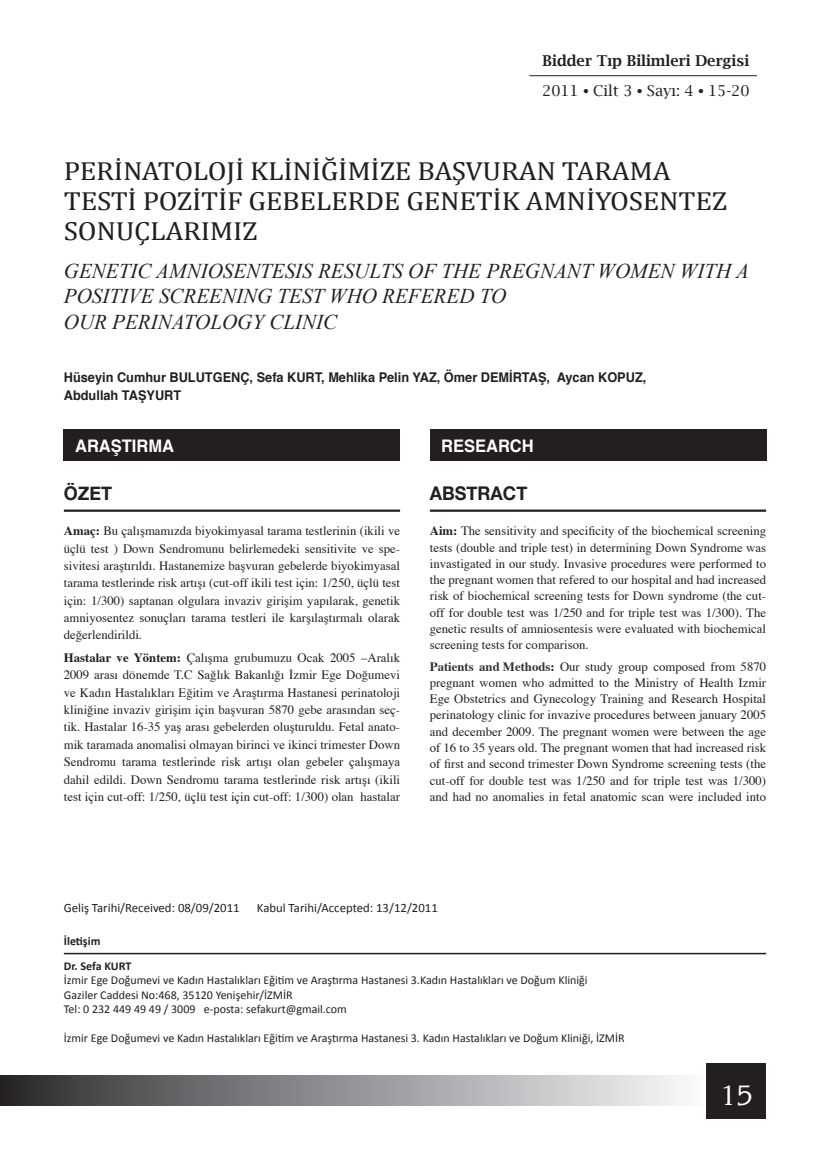
<style>
.page{position:relative;width:830px;height:1170px;background:#fff}
.page>*{position:absolute;margin:0;border:0;box-sizing:border-box;transform-origin:0 0}
.t1{font:27px "Korinna";color:#fff}
.t2{font:26.25px/30px "Cambria";letter-spacing:-.01em;color:#231f20;scale:1.1 1}
.t3{font:italic 21px/25.2px "Times New Roman";color:#231f20}
.t4{font:700 18.9px "Helvetica Neue";color:#231f20;scale:.95 1}
.t5{font:700 17.4px "Helvetica";color:#fff;scale:.95 1}
.t6{font:600 15px/30px "Lucida Bright";color:#231f20}
.t7{font:700 13.35px/18px "Helvetica";color:#231f20;scale:.95 1}
.t8{font:12.75px/16.4px "Times";color:#231f20;text-align:justify}
.t9{font:12.75px "Calibri";color:#231f20}
.t10{font:12px/14.4px "Calibri";color:#231f20}
.t11{font:700 12px "Calibri";color:#231f20}
.s1{font-weight:400}
.s2{font-family:"Times";font-weight:400}
.s3{font-weight:700}
.s4{font-weight:700;color:#313232}
</style>
<div class="page">
<hr style="left:64px;top:509px;width:336px;height:2px;background:#231f20">
<hr style="left:64px;top:952px;width:701px;height:2px;background:#231f20">
<hr style="left:529px;top:75px;width:227px;height:1px;background:#231f20">
<div style="left:64px;top:429px;width:336px;height:32px;background:#231f20"></div>
<div style="left:429px;top:429px;width:336px;height:32px;background:#231f20"></div>
<hr style="left:429px;top:509px;width:336px;height:2px;background:#231f20">
<div style="left:0;top:1075px;width:711px;height:30px;background:linear-gradient(to right,#2c2d2f,#fcfdff)"></div>
<div style="left:706px;top:1062px;width:59px;height:56px;background:#231f20"></div>
<p class="t6" style="left:542px;top:45px;width:209px">Bidder Tıp Bilimleri Dergisi<br><span class="s1">2011</span> <span class="s2">•</span> <span class="s1">Cilt 3</span> <span class="s2">•</span> <span class="s1">Sayı: 4</span> <span class="s2">•</span> <span class="s1">15-20</span></p>
<h2 class="t2" style="left:64px;top:156px;width:604px">PERİNATOLOJİ KLİNİĞİMİZE BAŞVURAN TARAMA<br>TESTİ POZİTİF GEBELERDE GENETİK AMNİYOSENTEZ<br>SONUÇLARIMIZ</h2>
<h3 class="t3" style="left:64px;top:258px;width:686px">GENETIC AMNIOSENTESIS RESULTS OF THE PREGNANT WOMEN WITH A<br>POSITIVE SCREENING TEST WHO REFERED TO<br>OUR PERINATOLOGY CLINIC</h3>
<p class="t7" style="left:64px;top:367px;width:614px">Hüseyin Cumhur BULUTGENÇ, Sefa KURT, Mehlika Pelin YAZ, Ömer DEMİRTAŞ, Aycan KOPUZ,<br>Abdullah TAŞYURT</p>
<h3 class="t5" style="left:75px;top:430px;width:106px">ARAŞTIRMA</h3>
<h3 class="t5" style="left:441px;top:430px;width:99px">RESEARCH</h3>
<h3 class="t4" style="left:64px;top:482px;width:52px">ÖZET</h3>
<h3 class="t4" style="left:429px;top:482px;width:104px">ABSTRACT</h3>
<p class="t8" style="left:64px;top:521px;width:337px;line-height:17.4px"><span class="s3">Amaç:</span> Bu çalışmamızda biyokimyasal tarama testlerinin (ikili ve üçlü test ) Down Sendromunu belirlemedeki sensitivite ve spe&shy;sivitesi araştırıldı. Hastanemize başvuran gebelerde biyokimyasal tarama testlerinde risk artışı (cut-off ikili test için: 1/250, üçlü test için: 1/300) saptanan olgulara invaziv girişim yapılarak, genetik amniyosentez sonuçları tarama testleri ile karşılaştırmalı olarak değerlendirildi.</p>
<p class="t8" style="left:64px;top:647px;width:337px;line-height:17.4px"><span class="s3">Hastalar ve Yöntem:</span> Çalışma grubumuzu Ocak 2005 –Aralık 2009 arası dönemde T.C Sağlık Bakanlığı İzmir Ege Doğumevi ve Kadın Hastalıkları Eğitim ve Araştırma Hastanesi perinatoloji kliniğine invaziv girişim için başvuran 5870 gebe arasından seç&shy;tik. Hastalar 16-35 yaş arası gebelerden oluşturuldu. Fetal anato&shy;mik taramada anomalisi olmayan birinci ve ikinci trimester Down Sendromu tarama testlerinde risk artışı olan gebeler çalışmaya dahil edildi. Down Sendromu tarama testlerinde risk artışı (ikili test için cut-off: 1/250, üçlü test için cut-off: 1/300) olan hastalar</p>
<p class="t8" style="left:429px;top:521px;width:337px"><span class="s3">Aim:</span> The sensitivity and specificity of the biochemical screening tests (double and triple test) in determining Down Syndrome was invastigated in our study. Invasive procedures were performed to the pregnant women that refered to our hospital and had increased risk of biochemical screening tests for Down syndrome (the cut&shy;off for double test was 1/250 and for triple test was 1/300). The genetic results of amniosentesis were evaluated with biochemical screening tests for comparison.</p>
<p class="t8" style="left:429px;top:657px;width:337px"><span class="s4">Patients and Methods</span><span class="s3">:</span> Our study group composed from 5870 pregnant women who admitted to the Ministry of Health Izmir Ege Obstetrics and Gynecology Training and Research Hospital perinatology clinic for invazive procedures between january 2005 and december 2009. The pregnant women were between the age of 16 to 35 years old. The pregnant women that had increased risk of first and second trimester Down Syndrome screening tests (the cut-off for double test was 1/250 and for triple test was 1/300) and had no anomalies in fetal anatomic scan were included into</p>
<p class="t9" style="left:64px;top:900px;width:177px">Geliş Tarihi/Received: 08/09/2011</p>
<p class="t9" style="left:257px;top:900px;width:182px">Kabul Tarihi/Accepted: 13/12/2011</p>
<p class="t11" style="left:64px;top:933px;width:38px">İletişim</p>
<p class="t11" style="left:64px;top:958px;width:69px">Dr. Sefa KURT</p>
<p class="t10" style="left:64px;top:972px;width:525px">İzmir Ege Doğumevi ve Kadın Hastalıkları Eğitim ve Araştırma Hastanesi 3.Kadın Hastalıkları ve Doğum Kliniği<br>Gaziler Caddesi No:468, 35120 Yenişehir/İZMİR<br>Tel: 0 232 449 49 49 / 3009 e-posta: sefakurt@gmail.com</p>
<p class="t10" style="left:64px;top:1030px;width:562px">İzmir Ege Doğumevi ve Kadın Hastalıkları Eğitim ve Araştırma Hastanesi 3. Kadın Hastalıkları ve Doğum Kliniği, İZMİR</p>
<h1 class="t1" style="left:719px;top:1078px;width:34px">15</h1>
</div>
